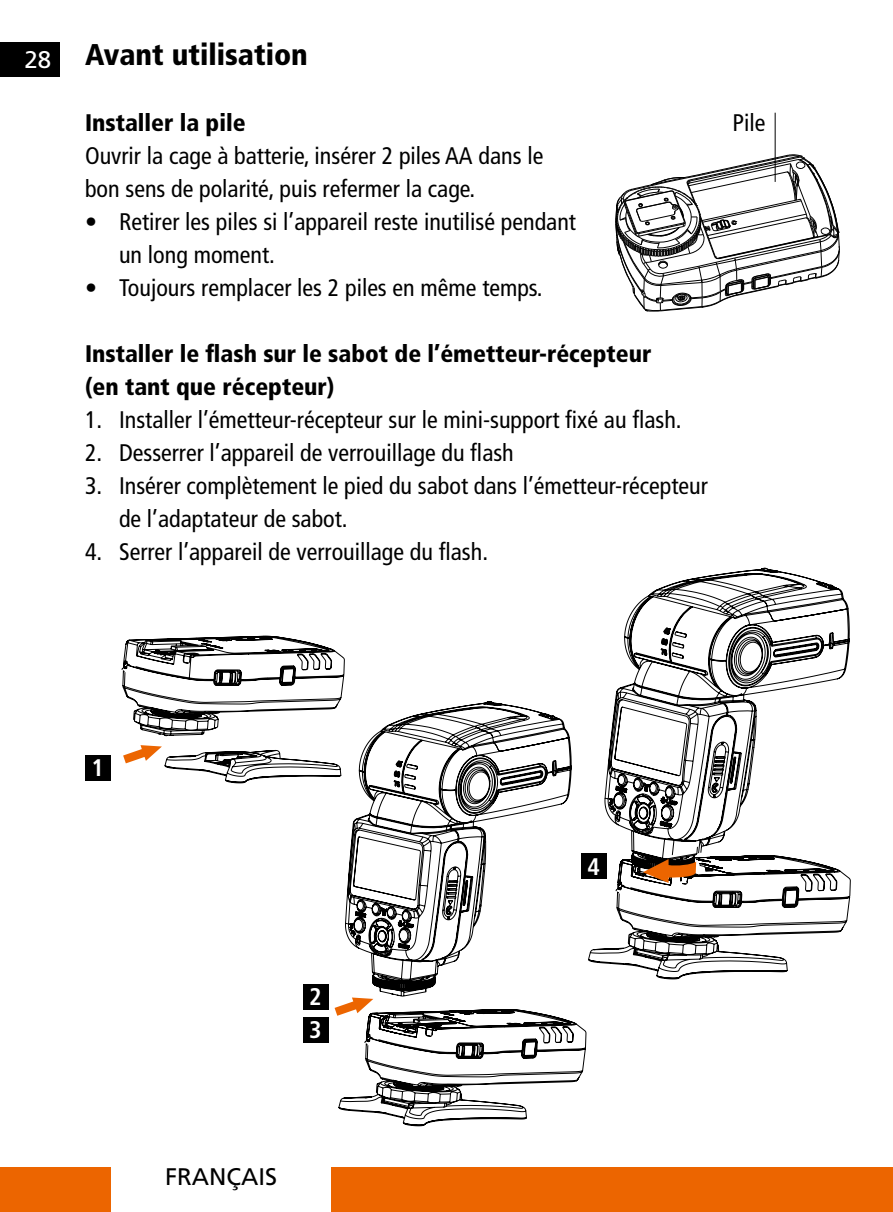
<style>
.page{position:relative;width:893px;height:1212px;background:#fff}
.page>*{position:absolute;margin:0;border:0;box-sizing:border-box;transform-origin:0 0}
.t1{font:900 condensed 30px "Frutiger LT";color:#000}
.t2{font:condensed 24px/33px "Frutiger LT";color:#000}
.t3{font:900 condensed 24px/33px "Frutiger LT";color:#000}
.t4{font:24px "Frutiger LT";color:#000}
.t5{font:700 condensed 24px "Frutiger LT";color:#fff}
.t6{font:24px "Frutiger LT";color:#fff}
</style>
<div class="page">
<div style="left:331px;top:1167px;width:562px;height:45px;background:#ec6500"></div>
<div style="left:0;top:1167px;width:111px;height:45px;background:#ec6500"></div>
<div style="left:0;top:43px;width:60px;height:34px;background:#000"></div>
<div style="left:581px;top:853px;width:25px;height:26px;background:#000"></div>
<div style="left:85px;top:755px;width:26px;height:25px;background:#000"></div>
<div style="left:303px;top:1017px;width:25px;height:26px;background:#000"></div>
<div style="left:303px;top:984px;width:25px;height:26px;background:#000"></div>
<svg style="left:335px;top:1006px;width:4px;height:10px"></svg>
<hr style="left:775px;top:113px;width:1px;height:69px;background:#000">
<svg style="left:615px;top:154px;width:225px;height:157px"></svg>
<svg style="left:588px;top:568px;width:263px;height:411px"></svg>
<svg style="left:643px;top:859px;width:63px;height:24px"></svg>
<svg style="left:339px;top:701px;width:247px;height:425px"></svg>
<svg style="left:122px;top:636px;width:222px;height:147px"></svg>
<p class="t6" style="left:24px;top:46px;width:28px">28</p>
<p class="t1" style="left:85px;top:37px;width:224px">Avant utilisation</p>
<p class="t3" style="left:85px;top:106px;width:162px">Installer la pile</p>
<p class="t2" style="left:85px;top:139px;width:460px">Ouvrir la cage à batterie, insérer 2 piles AA dans le bon sens de polarité, puis refermer la cage.</p>
<p class="t2" style="left:119px;top:205px;width:458px;text-indent:-34px">• Retirer les piles si l’appareil reste inutilisé pendant un long moment.</p>
<p class="t2" style="left:85px;top:271px;width:456px">• Toujours remplacer les 2 piles en même temps.</p>
<p class="t3" style="left:85px;top:337px;width:568px">Installer le flash sur le sabot de l’émetteur-récepteur (en tant que récepteur)</p>
<p class="t2" style="left:85px;top:403px;width:595px">1. Installer l’émetteur-récepteur sur le mini-support fixé au flash.</p>
<p class="t2" style="left:85px;top:436px;width:430px">2. Desserrer l’appareil de verrouillage du flash</p>
<p class="t2" style="left:119px;top:469px;width:590px;text-indent:-34px">3. Insérer complètement le pied du sabot dans l’émetteur-récepteur de l’adaptateur de sabot.</p>
<p class="t2" style="left:85px;top:535px;width:401px">4. Serrer l’appareil de verrouillage du flash.</p>
<p class="t2" style="left:732px;top:106px;width:34px">Pile</p>
<p class="t5" style="left:92px;top:753px;width:14px">1</p>
<p class="t5" style="left:309px;top:983px;width:14px">2</p>
<p class="t5" style="left:309px;top:1016px;width:14px">3</p>
<p class="t4" style="left:165px;top:1162px;width:113px">FRANÇAIS</p>
<p class="t5" style="left:587px;top:852px;width:14px">4</p>
</div>
